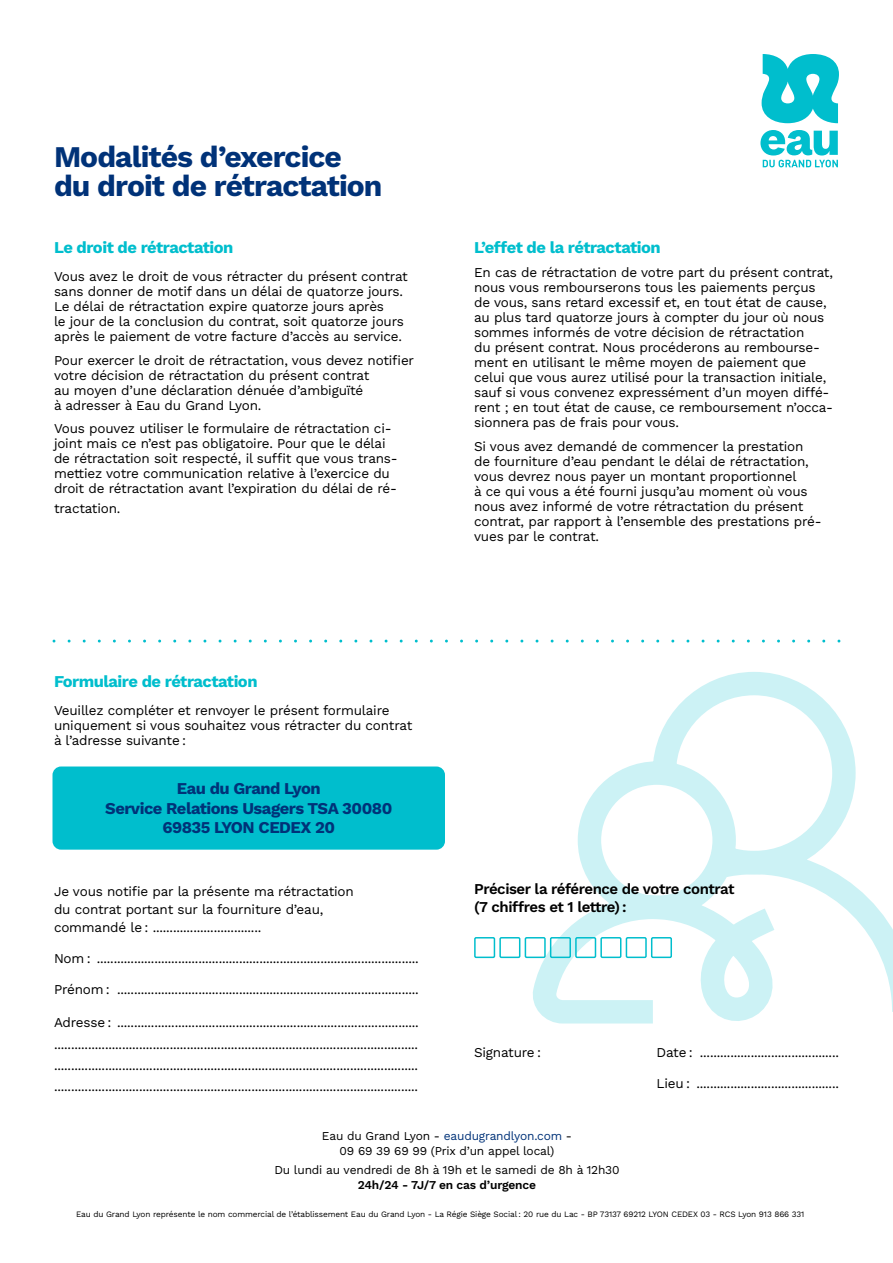
<style>
.page{position:relative;width:893px;height:1263px;background:#fff}
.page>*{position:absolute;margin:0;border:0;box-sizing:border-box;transform-origin:0 0}
.t1{font:700 30px/28.8px "Work Sans";letter-spacing:-.03em;color:#003278}
.t2{font:700 16.5px "Work Sans";letter-spacing:-.03em;color:#00becd}
.t3{font:700 16.5px/19.5px "Work Sans";letter-spacing:-.03em;color:#003278;text-align:center}
.t4{font:600 15px/18px "Work Sans";letter-spacing:-.03em;color:#000}
.t5{font:13.5px/15px "Work Sans";letter-spacing:-.015em;color:#000}
.t6{font:12px/15px "Work Sans";letter-spacing:-.015em;color:#000;text-align:center}
.t7{font:600 12px "Work Sans";letter-spacing:-.015em;color:#000}
.t8{font:8.25px "Work Sans";letter-spacing:-.015em;color:#000}
.s1{color:#003278}
</style>
<div class="page">
<svg style="left:515px;top:672px;width:378px;height:352px"></svg>
<div style="left:53px;top:766px;width:392px;height:84px;background:#00becd;border-radius:9px"></div>
<div style="left:474px;top:937px;width:21px;height:21px;border:2px solid #00becd"></div>
<div style="left:499px;top:937px;width:21px;height:21px;border:2px solid #00becd"></div>
<div style="left:525px;top:937px;width:21px;height:21px;border:2px solid #00becd"></div>
<div style="left:550px;top:937px;width:21px;height:21px;border:2px solid #00becd"></div>
<div style="left:575px;top:937px;width:21px;height:21px;border:2px solid #00becd"></div>
<div style="left:600px;top:937px;width:21px;height:21px;border:2px solid #00becd"></div>
<div style="left:626px;top:937px;width:21px;height:21px;border:2px solid #00becd"></div>
<div style="left:651px;top:937px;width:21px;height:21px;border:2px solid #00becd"></div>
<svg style="left:762px;top:54px;width:77px;height:69px"></svg>
<svg style="left:760px;top:130px;width:78px;height:37px"></svg>
<svg style="left:69px;top:639px;width:757px;height:3px"></svg>
<h1 class="t1" style="left:54px;top:141px;width:330px">Modalités d’exercice du droit de rétractation</h1>
<p class="t2" style="left:54px;top:235px;width:181px">Le droit de rétractation</p>
<p class="t5" style="left:54px;top:269px;width:355px">Vous avez le droit de vous rétracter du présent contrat sans donner de motif dans un délai de quatorze jours.<br>Le délai de rétractation expire quatorze jours après<br>le jour de la conclusion du contrat, soit quatorze jours après le paiement de votre facture d’accès au service.</p>
<p class="t5" style="left:54px;top:352px;width:362px">Pour exercer le droit de rétractation, vous devez notifier votre décision de rétractation du présent contrat<br>au moyen d’une déclaration dénuée d’ambiguïté<br>à adresser à Eau du Grand Lyon.</p>
<p class="t5" style="left:54px;top:421px;width:345px">Vous pouvez utiliser le formulaire de rétractation ci&shy;joint mais ce n’est pas obligatoire. Pour que le délai de rétractation soit respecté, il suffit que vous trans&shy;mettiez votre communication relative à l’exercice du droit de rétractation avant l’expiration du délai de ré-</p>
<p class="t5" style="left:54px;top:500px;width:68px">tractation.</p>
<p class="t2" style="left:54px;top:669px;width:205px">Formulaire de rétractation</p>
<p class="t5" style="left:54px;top:703px;width:360px">Veuillez compléter et renvoyer le présent formulaire uniquement si vous souhaitez vous rétracter du contrat à l’adresse suivante :</p>
<p class="t3" style="left:105px;top:778px;width:289px">Eau du Grand Lyon<br>Service Relations Usagers TSA 30080<br>69835 LYON CEDEX 20</p>
<p class="t5" style="left:54px;top:882px;width:301px;line-height:18px">Je vous notifie par la présente ma rétractation du contrat portant sur la fourniture d’eau, commandé le : ................................</p>
<p class="t5" style="left:54px;top:950px;width:366px">Nom : ...............................................................................................</p>
<p class="t5" style="left:54px;top:981px;width:366px">Prénom : .........................................................................................</p>
<p class="t5" style="left:54px;top:1012px;width:366px;line-height:21px;text-align:justify">Adresse : ......................................................................................... ........................................................................................................... ........................................................................................................... ...........................................................................................................</p>
<p class="t2" style="left:474px;top:235px;width:188px">L’effet de la rétractation</p>
<p class="t5" style="left:474px;top:264px;width:360px">En cas de rétractation de votre part du présent contrat, nous vous rembourserons tous les paiements perçus de vous, sans retard excessif et, en tout état de cause, au plus tard quatorze jours à compter du jour où nous sommes informés de votre décision de rétractation<br>du présent contrat. Nous procéderons au rembourse&shy;ment en utilisant le même moyen de paiement que celui que vous aurez utilisé pour la transaction initiale, sauf si vous convenez expressément d’un moyen diffé&shy;rent ; en tout état de cause, ce remboursement n’occa&shy;sionnera pas de frais pour vous.</p>
<p class="t5" style="left:474px;top:438px;width:349px">Si vous avez demandé de commencer la prestation de fourniture d’eau pendant le délai de rétractation, vous devrez nous payer un montant proportionnel<br>à ce qui vous a été fourni jusqu’au moment où vous nous avez informé de votre rétractation du présent contrat, par rapport à l’ensemble des prestations pré&shy;vues par le contrat.</p>
<p class="t4" style="left:474px;top:879px;width:262px">Préciser la référence de votre contrat (7 chiffres et 1 lettre) :</p>
<p class="t5" style="left:474px;top:1045px;width:68px">Signature :</p>
<p class="t5" style="left:657px;top:1045px;width:184px">Date : .........................................</p>
<p class="t5" style="left:657px;top:1075px;width:184px">Lieu : ..........................................</p>
<p class="t6" style="left:322px;top:1128px;width:252px">Eau du Grand Lyon - <span class="s1">eaudugrandlyon.com</span> -<br>09 69 39 69 99 (Prix d’un appel local)</p>
<p class="t6" style="left:274px;top:1162px;width:347px">Du lundi au vendredi de 8h à 19h et le samedi de 8h à 12h30</p>
<p class="t7" style="left:358px;top:1176px;width:180px">24h/24 - 7J/7 en cas d’urgence</p>
<p class="t8" style="left:76px;top:1207px;width:730px">Eau du Grand Lyon représente le nom commercial de l’établissement Eau du Grand Lyon - La Régie Siège Social : 20 rue du Lac - BP 73137 69212 LYON CEDEX 03 - RCS Lyon 913 866 331</p>
</div>
